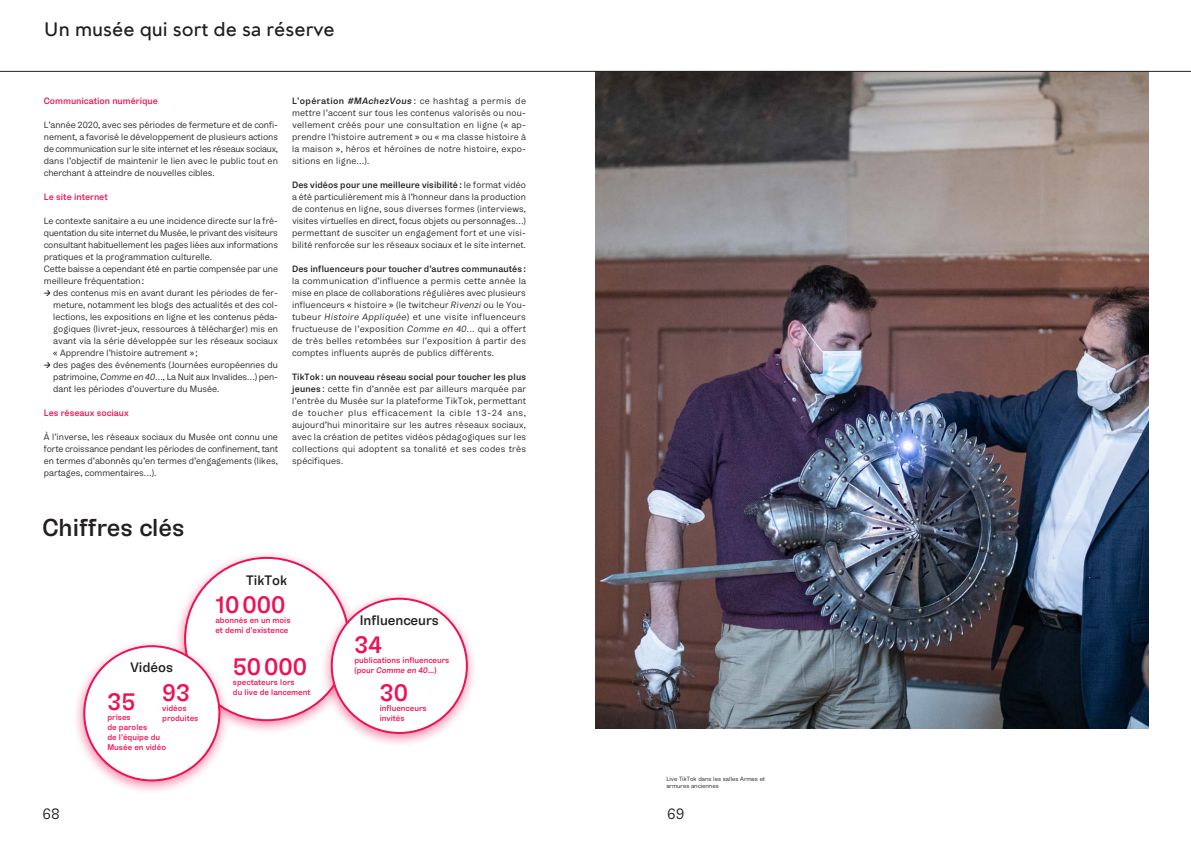
<style>
.page{position:relative;width:1191px;height:842px;background:#fff}
.page>*{position:absolute;margin:0;border:0;box-sizing:border-box;transform-origin:0 0}
.t1{font:500 24px "G Gdiplomat";color:#ed1255}
.t2{font:500 24px "G Gdiplomat";color:#231f20}
.t3{font:20px "Kelvin Md AI Sansclair";color:#231f20}
.t4{font:15px "G Gdiplomat";color:#231f20}
.t5{font:500 13.5px "G Gdiplomat";color:#231f20}
.t6{font:9px/12px "G Gdiplomat";color:#231f20;text-align:justify}
.t7{font:500 9px "G Gdiplomat";color:#ed1255}
.t8{font:500 9px "G Gdiplomat";letter-spacing:.01em;color:#231f20}
.t9{font:500 8px/10px "G Gdiplomat";color:#ed1255}
.t10{font:6px/7.5px "G Gdiplomat";color:#231f20}
.s1{font-weight:500;font-style:italic}
.s2{font-style:italic}
.s3{font-weight:500}
</style>
<div class="page">
<img style="left:595px;top:72px;width:553px;height:657px">
<hr style="left:0;top:71px;width:1191px;height:1px;background:#231f20">
<div style="left:173px;top:550px;width:186px;height:185px;background:#ed1255;opacity:.5"></div>
<div style="left:185px;top:558px;width:163px;height:162px;background:#fff;border-radius:50%"></div>
<div style="left:320px;top:591px;width:157px;height:157px;background:#ed1255;opacity:.5"></div>
<div style="left:332px;top:599px;width:135px;height:134px;background:#fff;border-radius:50%"></div>
<div style="left:72px;top:639px;width:158px;height:156px;background:#ed1255;opacity:.5"></div>
<div style="left:84px;top:646px;width:135px;height:134px;background:#fff;border-radius:50%"></div>
<h2 class="t3" style="left:44px;top:19px;width:292px">Un musée qui sort de sa réserve</h2>
<p class="t7" style="left:44px;top:95px;width:115px">Communication numérique</p>
<p class="t6" style="left:44px;top:119px;width:236px">L’année 2020, avec ses périodes de fermeture et de confi&shy;nement, a favorisé le développement de plusieurs actions de communication sur le site internet et les réseaux sociaux, dans l’objectif de maintenir le lien avec le public tout en cherchant à atteindre de nouvelles cibles.</p>
<p class="t7" style="left:44px;top:191px;width:65px">Le site internet</p>
<p class="t6" style="left:44px;top:215px;width:235px;text-align:left">Le contexte sanitaire a eu une incidence directe sur la fré&shy;quentation du site internet du Musée, le privant des visiteurs consultant habituellement les pages liées aux informations pratiques et la programmation culturelle.<br>Cette baisse a cependant été en partie compensée par une meilleure fréquentation:</p>
<p class="t6" style="left:53px;top:287px;width:226px;text-indent:-9px"><span class="s1">→</span> des contenus mis en avant durant les périodes de fer&shy;meture, notamment les blogs des actualités et des col&shy;lections, les expositions en ligne et les contenus péda&shy;gogiques (livret-jeux, ressources à télécharger) mis en avant via la série développée sur les réseaux sociaux « Apprendre l’histoire autrement »;</p>
<p class="t6" style="left:53px;top:359px;width:226px;text-indent:-9px"><span class="s1">→</span> des pages des événements (Journées européennes du patrimoine, <span class="s2">Comme en 40…</span>, La Nuit aux Invalides…) pen&shy;dant les périodes d’ouverture du Musée.</p>
<p class="t7" style="left:44px;top:407px;width:86px">Les réseaux sociaux</p>
<p class="t6" style="left:44px;top:431px;width:235px">À l’inverse, les réseaux sociaux du Musée ont connu une forte croissance pendant les périodes de confinement, tant en termes d’abonnés qu’en termes d’engagements (likes, partages, commentaires…).</p>
<p class="t6" style="left:292px;top:95px;width:235px"><span class="s3">L’opération</span> <span class="s1">#MAchezVous</span> : ce hashtag a permis de mettre l’accent sur tous les contenus valorisés ou nou&shy;vellement créés pour une consultation en ligne (« ap&shy;prendre l’histoire autrement » ou « ma classe histoire à la maison », héros et héroïnes de notre histoire, expo&shy;sitions en ligne…).</p>
<p class="t6" style="left:292px;top:179px;width:235px"><span class="s3">Des vidéos pour une meilleure visibilité :</span> le format vidéo a été particulièrement mis à l’honneur dans la production de contenus en ligne, sous diverses formes (interviews, visites virtuelles en direct, focus objets ou personnages…) permettant de susciter un engagement fort et une visi&shy;bilité renforcée sur les réseaux sociaux et le site internet.</p>
<p class="t8" style="left:292px;top:263px;width:235px">Des influenceurs pour toucher d’autres communautés :</p>
<p class="t6" style="left:292px;top:275px;width:236px">la communication d’influence a permis cette année la mise en place de collaborations régulières avec plusieurs influenceurs « histoire » (le twitcheur <span class="s2">Rivenzi</span> ou le You&shy;tubeur <span class="s2">Histoire Appliquée</span>) et une visite influenceurs fructueuse de l’exposition <span class="s2">Comme en 40…</span> qui a offert de très belles retombées sur l’exposition à partir des comptes influents auprès de publics différents.</p>
<p class="t6" style="left:292px;top:371px;width:236px"><span class="s3">TikTok : un nouveau réseau social pour toucher les plus jeunes</span> : cette fin d’année est par ailleurs marquée par l’entrée du Musée sur la plateforme TikTok, permettant de toucher plus efficacement la cible 13-24 ans, aujourd’hui minoritaire sur les autres réseaux sociaux, avec la création de petites vidéos pédagogiques sur les collections qui adoptent sa tonalité et ses codes très spécifiques.</p>
<h1 class="t2" style="left:43px;top:512px;width:144px">Chiffres clés</h1>
<h3 class="t5" style="left:130px;top:659px;width:44px">Vidéos</h3>
<h1 class="t1" style="left:162px;top:677px;width:29px">93</h1>
<p class="t9" style="left:162px;top:704px;width:38px">vidéos produites</p>
<h1 class="t1" style="left:107px;top:686px;width:29px">35</h1>
<p class="t9" style="left:107px;top:712px;width:60px">prises<br>de paroles<br>de l’équipe du<br>Musée en vidéo</p>
<h3 class="t5" style="left:246px;top:571px;width:43px">TikTok</h3>
<h1 class="t1" style="left:215px;top:589px;width:71px">10000</h1>
<p class="t9" style="left:215px;top:615px;width:77px">abonnés en un mois et demi d’existence</p>
<h1 class="t1" style="left:233px;top:651px;width:76px">50000</h1>
<p class="t9" style="left:233px;top:677px;width:79px">spectateurs lors<br>du live de lancement</p>
<h3 class="t5" style="left:360px;top:611px;width:81px">Influenceurs</h3>
<h1 class="t1" style="left:354px;top:629px;width:30px">34</h1>
<p class="t9" style="left:354px;top:655px;width:96px">publications influenceurs (pour <span class="s2">Comme en 40...</span>)</p>
<h1 class="t1" style="left:380px;top:677px;width:30px">30</h1>
<p class="t9" style="left:380px;top:703px;width:48px">influenceurs invités</p>
<p class="t10" style="left:666px;top:775px;width:100px">Live TikTok dans les salles Armes et armures anciennes</p>
<h3 class="t4" style="left:43px;top:804px;width:19px">68</h3>
<h3 class="t4" style="left:667px;top:804px;width:19px">69</h3>
</div>
